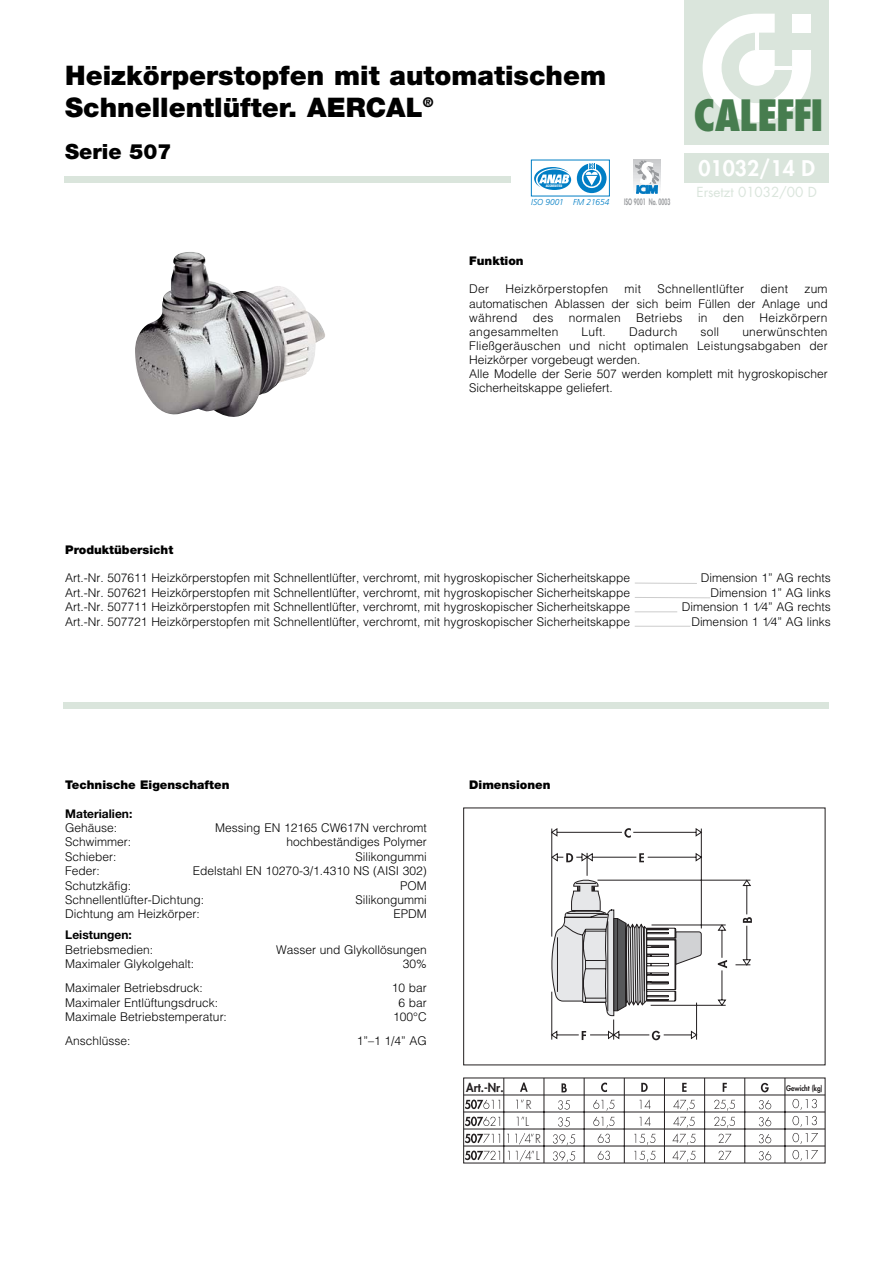
<style>
.page{position:relative;width:893px;height:1263px;background:#fff}
.page>*{position:absolute;margin:0;border:0;box-sizing:border-box;transform-origin:0 0}
.t1{font:800 condensed 42px "Futura";letter-spacing:-.035em;color:#477d4f}
.t2{font:900 27px/32.4px "Helvetica Neue";color:#000}
.t3{font:800 21px "Futura";color:#fff}
.t4{font:900 21px "Helvetica Neue";color:#000}
.t5{font:13.5px "Futura";letter-spacing:-.005em;color:#dae5dc}
.t6{font:300 12px/14.1px "Helvetica";color:#000;text-align:justify}
.t7{font:300 12px "Helvetica";letter-spacing:.02em;color:#000}
.t8{font:900 12px "Helvetica Neue";color:#000}
.t9{font:700 12px "Helvetica Neue";color:#000}
.t10{font:800 12px "Futura";color:#231f20;scale:.93 1}
.t11{font:300 12px "Futura";color:#231f20}
.t12{font:italic 300 8.7px "Frutiger";color:#007ec5}
.t13{font:800 8.7px "Futura";color:#999b9e;scale:.6 1}
.t14{font:800 7.5px "Futura";color:#231f20;scale:.9 1}
.t15{font:900 condensed 3.15px "Helvetica";color:#fff}
</style>
<div class="page">
<div style="left:685px;top:153px;width:144px;height:30px;background:#dae5dc"></div>
<div style="left:64px;top:702px;width:765px;height:7px;background:#dae5dc"></div>
<hr style="left:635px;top:583px;width:62px;height:1px;background:#ccc">
<hr style="left:635px;top:597px;width:75px;height:1px;background:#ccc">
<hr style="left:635px;top:612px;width:42px;height:1px;background:#ccc">
<hr style="left:635px;top:626px;width:55px;height:1px;background:#ccc">
<div style="left:685px;top:0;width:144px;height:145px;background:#dae5dc"></div>
<svg style="left:703px;top:14px;width:108px;height:108px"></svg>
<hr style="left:755px;top:32px;width:4px;height:18px;background:#fff">
<hr style="left:774px;top:66px;width:18px;height:4px;background:#fff">
<div style="left:64px;top:176px;width:446px;height:7px;background:#dae5dc"></div>
<img style="left:135px;top:252px;width:190px;height:165px">
<svg style="left:551px;top:828px;width:201px;height:212px"></svg>
<svg style="left:520px;top:1082px;width:8px;height:10px"></svg>
<svg style="left:516px;top:1099px;width:8px;height:10px"></svg>
<svg style="left:517px;top:1117px;width:7px;height:9px"></svg>
<svg style="left:515px;top:1133px;width:18px;height:11px"></svg>
<svg style="left:516px;top:1150px;width:18px;height:11px"></svg>
<hr style="left:464px;top:1095px;width:361px;height:1px;background:#231f20">
<svg style="left:561px;top:1083px;width:6px;height:9px"></svg>
<svg style="left:558px;top:1100px;width:12px;height:9px"></svg>
<svg style="left:558px;top:1117px;width:12px;height:9px"></svg>
<svg style="left:553px;top:1134px;width:22px;height:11px"></svg>
<svg style="left:553px;top:1151px;width:22px;height:11px"></svg>
<svg style="left:641px;top:1083px;width:7px;height:9px"></svg>
<svg style="left:639px;top:1099px;width:12px;height:10px"></svg>
<svg style="left:639px;top:1116px;width:12px;height:10px"></svg>
<svg style="left:634px;top:1134px;width:21px;height:11px"></svg>
<svg style="left:634px;top:1151px;width:21px;height:11px"></svg>
<svg style="left:682px;top:1083px;width:5px;height:9px"></svg>
<svg style="left:672px;top:1099px;width:23px;height:63px"></svg>
<svg style="left:723px;top:1083px;width:4px;height:9px"></svg>
<svg style="left:714px;top:1100px;width:21px;height:11px"></svg>
<svg style="left:714px;top:1117px;width:21px;height:11px"></svg>
<svg style="left:718px;top:1134px;width:13px;height:9px"></svg>
<svg style="left:718px;top:1151px;width:13px;height:9px"></svg>
<svg style="left:601px;top:1082px;width:6px;height:10px"></svg>
<svg style="left:593px;top:1100px;width:21px;height:11px"></svg>
<svg style="left:593px;top:1117px;width:21px;height:11px"></svg>
<svg style="left:598px;top:1134px;width:12px;height:9px"></svg>
<svg style="left:598px;top:1151px;width:12px;height:9px"></svg>
<svg style="left:761px;top:1083px;width:8px;height:9px"></svg>
<svg style="left:759px;top:1100px;width:12px;height:9px"></svg>
<svg style="left:759px;top:1117px;width:12px;height:9px"></svg>
<svg style="left:759px;top:1134px;width:12px;height:9px"></svg>
<svg style="left:759px;top:1151px;width:12px;height:9px"></svg>
<svg style="left:465px;top:1099px;width:35px;height:10px"></svg>
<svg style="left:465px;top:1116px;width:35px;height:10px"></svg>
<svg style="left:465px;top:1133px;width:35px;height:10px"></svg>
<svg style="left:465px;top:1150px;width:35px;height:10px"></svg>
<svg style="left:792px;top:1099px;width:25px;height:11px"></svg>
<svg style="left:792px;top:1116px;width:25px;height:11px"></svg>
<svg style="left:792px;top:1133px;width:26px;height:11px"></svg>
<svg style="left:792px;top:1150px;width:26px;height:11px"></svg>
<hr style="left:785px;top:1078px;width:1px;height:85px;background:#231f20">
<hr style="left:744px;top:1078px;width:1px;height:85px;background:#231f20">
<hr style="left:704px;top:1078px;width:1px;height:85px;background:#231f20">
<hr style="left:664px;top:1078px;width:1px;height:85px;background:#231f20">
<hr style="left:624px;top:1078px;width:1px;height:85px;background:#231f20">
<hr style="left:584px;top:1078px;width:1px;height:85px;background:#231f20">
<hr style="left:544px;top:1078px;width:1px;height:85px;background:#231f20">
<hr style="left:504px;top:1078px;width:1px;height:85px;background:#231f20">
<hr style="left:464px;top:1146px;width:361px;height:1px;background:#231f20">
<hr style="left:464px;top:1129px;width:361px;height:1px;background:#231f20">
<hr style="left:464px;top:1112px;width:361px;height:1px;background:#231f20">
<div style="left:538px;top:169px;width:33px;height:21px;background:#007ec5;border-radius:50%"></div>
<svg style="left:534px;top:167px;width:36px;height:20px"></svg>
<div style="left:531px;top:160px;width:79px;height:36px;border:1px solid #007ec5"></div>
<svg style="left:577px;top:163px;width:30px;height:30px"></svg>
<svg style="left:582px;top:168px;width:19px;height:20px"></svg>
<svg style="left:583px;top:170px;width:17px;height:16px"></svg>
<svg style="left:586px;top:163px;width:12px;height:23px"></svg>
<svg style="left:633px;top:160px;width:28px;height:34px"></svg>
<h2 class="t2" style="left:65px;top:61px;width:542px">Heizkörperstopfen mit automatischem<br>Schnellentlüfter. AERCAL<sup>®</sup></h2>
<h3 class="t4" style="left:65px;top:144px;width:108px">Serie 507</h3>
<p class="t15" style="left:546px;top:184px;width:18px">ACCREDITED</p>
<p class="t12" style="left:531px;top:199px;width:80px">ISO 9001 FM 21654</p>
<p class="t13" style="left:624px;top:198px;width:79px">ISO 9001 No. 0003</p>
<h1 class="t1" style="left:693px;top:98px;width:132px">CALEFFI</h1>
<h3 class="t3" style="left:698px;top:158px;width:118px">01032/14 D</h3>
<p class="t5" style="left:697px;top:186px;width:122px">Ersetzt 01032/00 D</p>
<p class="t8" style="left:469px;top:257px;width:56px">Funktion</p>
<p class="t6" style="left:469px;top:282px;width:21px">Der</p>
<p class="t7" style="left:505px;top:279px;width:104px">Heizkörperstopfen</p>
<p class="t6" style="left:625px;top:282px;width:18px">mit</p>
<p class="t7" style="left:657px;top:279px;width:88px">Schnellentlüfter</p>
<p class="t6" style="left:760px;top:282px;width:29px">dient</p>
<p class="t6" style="left:469px;top:282px;width:360px;text-indent:335px">zum automatischen Ablassen der sich beim Füllen der Anlage und während</p>
<p class="t6" style="left:533px;top:310px;width:22px">des</p>
<p class="t7" style="left:569px;top:308px;width:53px">normalen</p>
<p class="t7" style="left:636px;top:308px;width:48px">Betriebs</p>
<p class="t6" style="left:698px;top:310px;width:11px">in</p>
<p class="t6" style="left:723px;top:310px;width:23px">den</p>
<p class="t7" style="left:760px;top:308px;width:69px">Heizkörpern</p>
<p class="t7" style="left:469px;top:322px;width:91px">angesammelten</p>
<p class="t6" style="left:582px;top:324px;width:26px">Luft.</p>
<p class="t7" style="left:629px;top:322px;width:50px">Dadurch</p>
<p class="t6" style="left:700px;top:324px;width:20px">soll</p>
<p class="t6" style="left:469px;top:324px;width:360px;text-align:left;text-indent:273px">unerwünschten Fließgeräuschen und nicht optimalen Leistungsabgaben der Heizkörper vorgebeugt werden.<br>Alle Modelle der Serie 507 werden komplett mit hygroskopischer Sicherheitskappe geliefert.</p>
<p class="t8" style="left:65px;top:545px;width:109px">Produktübersicht</p>
<p class="t6" style="left:65px;top:570px;width:566px">Art.-Nr. 507611 Heizkörperstopfen mit Schnellentlüfter, verchromt, mit hygroskopischer Sicherheitskappe</p>
<p class="t6" style="left:701px;top:570px;width:131px">Dimension 1” AG rechts</p>
<p class="t6" style="left:65px;top:585px;width:566px">Art.-Nr. 507621 Heizkörperstopfen mit Schnellentlüfter, verchromt, mit hygroskopischer Sicherheitskappe</p>
<p class="t6" style="left:710px;top:585px;width:122px">Dimension 1” AG links</p>
<p class="t6" style="left:65px;top:599px;width:566px">Art.-Nr. 507711 Heizkörperstopfen mit Schnellentlüfter, verchromt, mit hygroskopischer Sicherheitskappe</p>
<p class="t6" style="left:682px;top:599px;width:150px">Dimension 1 1⁄4” AG rechts</p>
<p class="t6" style="left:65px;top:614px;width:566px">Art.-Nr. 507721 Heizkörperstopfen mit Schnellentlüfter, verchromt, mit hygroskopischer Sicherheitskappe</p>
<p class="t6" style="left:691px;top:614px;width:141px">Dimension 1 1⁄4” AG links</p>
<p class="t8" style="left:65px;top:780px;width:166px">Technische Eigenschaften</p>
<p class="t9" style="left:65px;top:809px;width:69px">Materialien:</p>
<p class="t6" style="left:65px;top:820px;width:54px">Gehäuse:</p>
<p class="t6" style="left:215px;top:820px;width:213px">Messing EN 12165 CW617N verchromt</p>
<p class="t6" style="left:65px;top:834px;width:68px">Schwimmer:</p>
<p class="t6" style="left:286px;top:834px;width:142px">hochbeständiges Polymer</p>
<p class="t6" style="left:65px;top:849px;width:53px">Schieber:</p>
<p class="t6" style="left:355px;top:849px;width:73px">Silikongummi</p>
<p class="t6" style="left:65px;top:863px;width:36px">Feder:</p>
<p class="t6" style="left:193px;top:863px;width:235px">Edelstahl EN 10270-3/1.4310 NS (AISI 302)</p>
<p class="t6" style="left:65px;top:878px;width:68px">Schutzkäfig:</p>
<p class="t6" style="left:400px;top:878px;width:28px">POM</p>
<p class="t6" style="left:65px;top:892px;width:140px">Schnellentlüfter-Dichtung:</p>
<p class="t6" style="left:355px;top:892px;width:73px">Silikongummi</p>
<p class="t6" style="left:65px;top:906px;width:136px">Dichtung am Heizkörper:</p>
<p class="t6" style="left:393px;top:906px;width:35px">EPDM</p>
<p class="t9" style="left:65px;top:931px;width:68px">Leistungen:</p>
<p class="t6" style="left:65px;top:942px;width:90px">Betriebsmedien:</p>
<p class="t6" style="left:276px;top:942px;width:152px">Wasser und Glykollösungen</p>
<p class="t6" style="left:65px;top:956px;width:131px">Maximaler Glykolgehalt:</p>
<p class="t6" style="left:403px;top:956px;width:26px">30%</p>
<p class="t6" style="left:65px;top:980px;width:139px">Maximaler Betriebsdruck:</p>
<p class="t6" style="left:392px;top:980px;width:37px">10 bar</p>
<p class="t6" style="left:65px;top:995px;width:155px">Maximaler Entlüftungsdruck:</p>
<p class="t6" style="left:398px;top:995px;width:30px">6 bar</p>
<p class="t6" style="left:65px;top:1009px;width:163px">Maximale Betriebstemperatur:</p>
<p class="t6" style="left:393px;top:1009px;width:35px">100°C</p>
<p class="t6" style="left:65px;top:1033px;width:67px">Anschlüsse:</p>
<p class="t6" style="left:357px;top:1033px;width:72px">1” –1 1/4” AG</p>
<p class="t8" style="left:469px;top:780px;width:83px">Dimensionen</p>
<p class="t10" style="left:466px;top:1082px;width:42px">Art.-Nr.</p>
<p class="t14" style="left:786px;top:1085px;width:42px">Gewicht (kg)</p>
<p class="t11" style="left:526px;top:1099px;width:7px">R</p>
<p class="t11" style="left:535px;top:1133px;width:7px">R</p>
<p class="t11" style="left:525px;top:1116px;width:5px">L</p>
<p class="t11" style="left:536px;top:1150px;width:5px">L</p>
</div>
